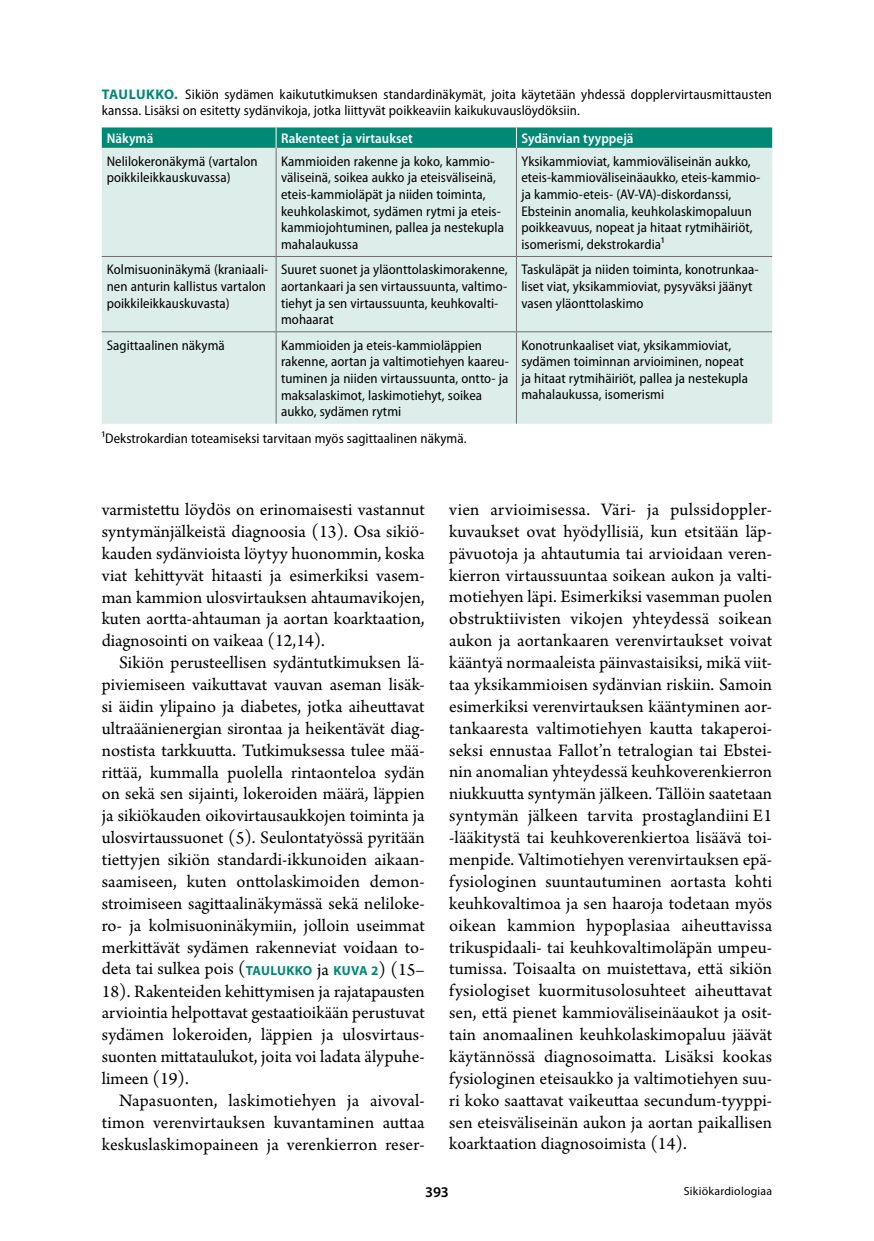
<style>
.page{position:relative;width:874px;height:1241px;background:#fff}
.page>*{position:absolute;margin:0;border:0;box-sizing:border-box;transform-origin:0 0}
.t1{font:18.38px/21.9px "Arno Pro";color:#000;text-align:justify}
.t2{font:600 14.88px "Myriad Pro";color:#000}
.t3{font:semi-condensed 14px/16.6px "Myriad Pro";letter-spacing:.005em;color:#000}
.t4{font:600 semi-condensed 14px "Myriad Pro";letter-spacing:.005em;color:#fff}
.t5{font:11.9px "Myriad Pro";letter-spacing:.02em;color:#000}
.s1{font-weight:700;font-stretch:normal;color:#008974}
.s2{font-family:"Myriad Pro";font-weight:700;font-size:13.12px;color:#008974}
</style>
<div class="page">
<div style="left:102px;top:148px;width:669px;height:275px;background:#ddedea"></div>
<hr style="left:275px;top:148px;width:1px;height:108px;background:#706f6f">
<hr style="left:515px;top:148px;width:1px;height:108px;background:#706f6f">
<hr style="left:102px;top:256px;width:174px;height:1px;background:#706f6f">
<hr style="left:276px;top:256px;width:240px;height:1px;background:#706f6f">
<hr style="left:275px;top:257px;width:1px;height:74px;background:#706f6f">
<hr style="left:516px;top:256px;width:255px;height:1px;background:#706f6f">
<hr style="left:515px;top:257px;width:1px;height:74px;background:#706f6f">
<hr style="left:102px;top:331px;width:174px;height:1px;background:#706f6f">
<hr style="left:276px;top:331px;width:240px;height:1px;background:#706f6f">
<hr style="left:275px;top:332px;width:1px;height:91px;background:#706f6f">
<hr style="left:516px;top:331px;width:255px;height:1px;background:#706f6f">
<hr style="left:515px;top:332px;width:1px;height:91px;background:#706f6f">
<svg style="left:102px;top:127px;width:669px;height:21px;background:#098d79"></svg>
<p class="t3" style="left:102px;top:86px;width:671px"><span class="s1">TAULUKKO.</span> Sikiön sydämen kaikututkimuksen standardinäkymät, joita käytetään yhdessä dopplervirtausmittausten kanssa. Lisäksi on esitetty sydänvikoja, jotka liittyvät poikkeaviin kaikukuvauslöydöksiin.</p>
<p class="t4" style="left:107px;top:129px;width:48px">Näkymä</p>
<p class="t4" style="left:281px;top:129px;width:133px">Rakenteet ja virtaukset</p>
<p class="t4" style="left:521px;top:129px;width:114px">Sydänvian tyyppejä</p>
<p class="t3" style="left:107px;top:153px;width:152px">Nelilokeronäkymä (vartalon poikkileikkauskuvassa)</p>
<p class="t3" style="left:281px;top:153px;width:224px">Kammioiden rakenne ja koko, kammio&shy;väliseinä, soikea aukko ja eteisväliseinä, eteis-kammioläpät ja niiden toiminta, keuhkolaskimot, sydämen rytmi ja eteis&shy;kammiojohtuminen, pallea ja nestekupla mahalaukussa</p>
<p class="t3" style="left:521px;top:153px;width:239px">Yksikammioviat, kammioväliseinän aukko, eteis-kammioväliseinäaukko, eteis-kammio&shy;ja kammio-eteis- (AV-VA)‑diskordanssi, Ebsteinin anomalia, keuhkolaskimopaluun poikkeavuus, nopeat ja hitaat rytmihäiriöt, isomerismi, dekstrokardia1</p>
<p class="t3" style="left:107px;top:261px;width:163px">Kolmisuoninäkymä (kraniaali&shy;nen anturin kallistus vartalon poikkileikkauskuvasta)</p>
<p class="t3" style="left:281px;top:261px;width:228px">Suuret suonet ja yläonttolaskimorakenne, aortankaari ja sen virtaussuunta, valtimo&shy;tiehyt ja sen virtaussuunta, keuhkovalti&shy;mohaarat</p>
<p class="t3" style="left:521px;top:261px;width:239px">Taskuläpät ja niiden toiminta, konotrunkaa&shy;liset viat, yksikammioviat, pysyväksi jäänyt vasen yläonttolaskimo</p>
<p class="t3" style="left:107px;top:336px;width:119px">Sagittaalinen näkymä</p>
<p class="t3" style="left:281px;top:336px;width:229px">Kammioiden ja eteis-kammioläppien rakenne, aortan ja valtimotiehyen kaareu&shy;tuminen ja niiden virtaussuunta, ontto- ja maksalaskimot, laskimotiehyt, soikea aukko, sydämen rytmi</p>
<p class="t3" style="left:521px;top:336px;width:228px">Konotrunkaaliset viat, yksikammioviat, sydämen toiminnan arvioiminen, nopeat ja hitaat rytmihäiriöt, pallea ja nestekupla mahalaukussa, isomerismi</p>
<p class="t3" style="left:102px;top:430px;width:366px">1Dekstrokardian toteamiseksi tarvitaan myös sagittaalinen näkymä.</p>
<p class="t1" style="left:449px;top:499px;width:324px">vien arvioimisessa. Väri- ja pulssidoppler&shy;kuvaukset ovat hyödyllisiä, kun etsitään läp&shy;pävuotoja ja ahtautumia tai arvioidaan veren&shy;kierron virtaussuuntaa soikean aukon ja valti&shy;motiehyen läpi. Esimerkiksi vasemman puolen obstruktiivisten vikojen yhteydessä soikean aukon ja aortankaaren verenvirtaukset voivat kääntyä normaaleista päinvastaisiksi, mikä viit&shy;taa yksikammioisen sydänvian riskiin. Samoin esimerkiksi verenvirtauksen kääntyminen aor&shy;tankaaresta valtimotiehyen kautta takaperoi&shy;seksi ennustaa Fallot’n tetralogian tai Ebstei&shy;nin anomalian yhteydessä keuhkoverenkierron niukkuutta syntymän jälkeen. Tällöin saatetaan syntymän jälkeen tarvita prostaglandiini E1 ‑lääkitystä tai keuhkoverenkiertoa lisäävä toi&shy;menpide. Valtimotiehyen verenvirtauksen epä&shy;fysiologinen suuntautuminen aortasta kohti keuhkovaltimoa ja sen haaroja todetaan myös oikean kammion hypoplasiaa aiheuttavissa trikuspidaali- tai keuhkovaltimoläpän umpeu&shy;tumissa. Toisaalta on muistettava, että sikiön fysiologiset kuormitusolosuhteet aiheuttavat sen, että pienet kammioväliseinäaukot ja osit&shy;tain anomaalinen keuhkolaskimopaluu jäävät käytännössä diagnosoimatta. Lisäksi kookas fysiologinen eteisaukko ja valtimotiehyen suu&shy;ri koko saattavat vaikeuttaa secundum-tyyppi&shy;sen eteisväliseinän aukon ja aortan paikallisen koarktaation diagnosoimista (14).</p>
<p class="t5" style="left:683px;top:1183px;width:90px">Sikiökardiologiaa</p>
<p class="t1" style="left:102px;top:499px;width:324px">varmistettu löydös on erinomaisesti vastannut syntymänjälkeistä diagnoosia (13). Osa sikiö&shy;kauden sydänvioista löytyy huonommin, koska viat kehittyvät hitaasti ja esimerkiksi vasem&shy;man kammion ulosvirtauksen ahtaumavikojen, kuten aortta-ahtauman ja aortan koarktaation, diagnosointi on vaikeaa (12,14).</p>
<p class="t1" style="left:102px;top:652px;width:324px;text-indent:17px">Sikiön perusteellisen sydäntutkimuksen lä&shy;piviemiseen vaikuttavat vauvan aseman lisäk&shy;si äidin ylipaino ja diabetes, jotka aiheuttavat ultraäänienergian sirontaa ja heikentävät diag&shy;nostista tarkkuutta. Tutkimuksessa tulee mää&shy;rittää, kummalla puolella rintaonteloa sydän on sekä sen sijainti, lokeroiden määrä, läppien ja sikiökauden oikovirtausaukkojen toiminta ja ulosvirtaussuonet (5). Seulontatyössä pyritään tiettyjen sikiön standardi-ikkunoiden aikaan&shy;saamiseen, kuten onttolaskimoiden demon&shy;stroimiseen sagittaalinäkymässä sekä neliloke&shy;ro- ja kolmisuoninäkymiin, jolloin useimmat merkittävät sydämen rakenneviat voidaan to&shy;deta tai sulkea pois (<span class="s2">TAULUKKO</span> ja <span class="s2">KUVA 2</span>) (15– 18). Rakenteiden kehittymisen ja rajatapausten arviointia helpottavat gestaatioikään perustuvat sydämen lokeroiden, läppien ja ulosvirtaus&shy;suonten mittataulukot, joita voi ladata älypuhe&shy;limeen (19).</p>
<p class="t1" style="left:102px;top:1090px;width:324px;text-indent:17px">Napasuonten, laskimotiehyen ja aivoval&shy;timon verenvirtauksen kuvantaminen auttaa keskuslaskimopaineen ja verenkierron reser-</p>
<p class="t2" style="left:425px;top:1182px;width:25px">393</p>
</div>
